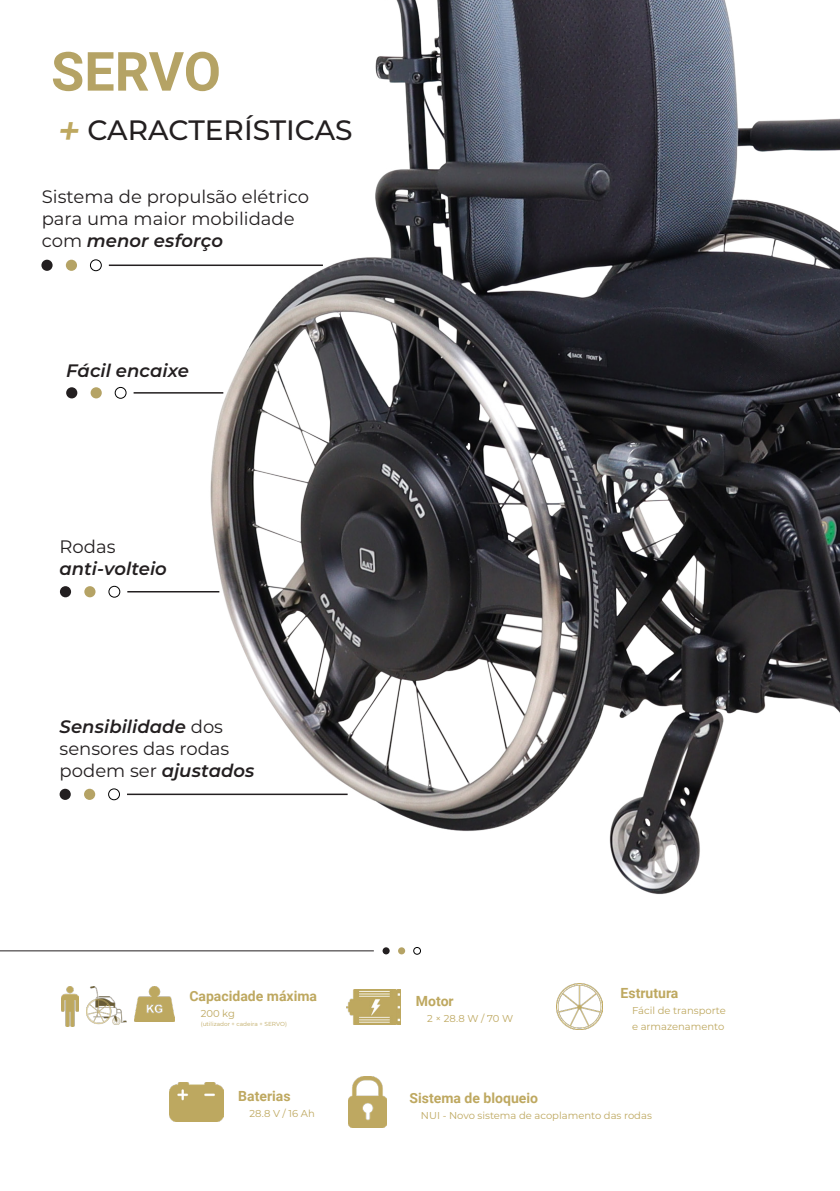
<style>
.page{position:relative;width:840px;height:1191px;background:#fff}
.page>*{position:absolute;margin:0;border:0;box-sizing:border-box;transform-origin:0 0}
.título{font:700 54px "Roboto";letter-spacing:-.005em;color:#b5a365}
.t1{font:500 28px "Montserrat";color:#231f20}
.texto{font:18px/22px "Montserrat";color:#231f20}
.texto-2{font:italic 600 18px "Montserrat";color:#231f20}
.t2{font:700 14px "Roboto";color:#bea860}
.notas{font:10px "Montserrat";color:#bea860}
.notas-2{font:5.8px "Montserrat";color:#bea860}
.s1{font-family:"Neue Metana";font-weight:700;font-style:italic;color:#bea860}
.s2{font-weight:600;font-style:italic}
</style>
<div class="page">
<div style="left:41px;top:260px;width:12px;height:11px;background:#231f20;border-radius:50%"></div>
<div style="left:66px;top:260px;width:11px;height:11px;background:#b5a365;border-radius:50%"></div>
<div style="left:90px;top:260px;width:11px;height:11px;border:1px solid #000001;border-radius:50%"></div>
<hr style="left:109px;top:264px;width:214px;height:2px;background:#231f20">
<div style="left:66px;top:387px;width:11px;height:11px;background:#231f20;border-radius:50%"></div>
<div style="left:91px;top:387px;width:11px;height:11px;background:#b5a365;border-radius:50%"></div>
<div style="left:115px;top:387px;width:11px;height:11px;border:1px solid #000001;border-radius:50%"></div>
<hr style="left:133px;top:392px;width:90px;height:1px;background:#231f20">
<div style="left:60px;top:586px;width:11px;height:11px;background:#231f20;border-radius:50%"></div>
<div style="left:84px;top:586px;width:11px;height:11px;background:#b5a365;border-radius:50%"></div>
<div style="left:109px;top:586px;width:11px;height:11px;border:1px solid #000001;border-radius:50%"></div>
<hr style="left:127px;top:591px;width:92px;height:1px;background:#231f20">
<img style="left:190px;top:0;width:649px;height:895px">
<div style="left:60px;top:788px;width:11px;height:12px;background:#231f20;border-radius:50%"></div>
<div style="left:84px;top:788px;width:11px;height:12px;background:#b5a365;border-radius:50%"></div>
<div style="left:108px;top:788px;width:12px;height:12px;border:1px solid #000001;border-radius:50%"></div>
<hr style="left:127px;top:793px;width:220px;height:2px;background:#231f20">
<img style="left:346px;top:989px;width:54px;height:35px">
<img style="left:348px;top:1076px;width:38px;height:51px">
<img style="left:169px;top:1082px;width:54px;height:39px">
<img style="left:556px;top:984px;width:46px;height:45px">
<div style="left:382px;top:947px;width:7px;height:7px;background:#231f20;border-radius:50%"></div>
<div style="left:398px;top:947px;width:7px;height:7px;background:#b5a365;border-radius:50%"></div>
<div style="left:413px;top:947px;width:7px;height:7px;border:1px solid #000001;border-radius:50%"></div>
<hr style="left:0;top:950px;width:373px;height:1px;background:#231f20">
<img style="left:134px;top:986px;width:40px;height:35px">
<img style="left:86px;top:986px;width:40px;height:38px">
<img style="left:61px;top:986px;width:18px;height:40px">
<p class="título" style="left:51px;top:34px;width:171px">SERVO</p>
<h2 class="t1" style="left:57px;top:111px;width:297px"><span class="s1">+</span>CARACTERÍSTICAS</h2>
<p class="texto" style="left:42px;top:185px;width:268px">Sistema de propulsão elétrico para uma maior mobilidade com <span class="s2">menor esforço</span></p>
<p class="texto-2" style="left:66px;top:358px;width:124px">Fácil encaixe</p>
<p class="texto" style="left:60px;top:535px;width:57px">Rodas</p>
<p class="texto-2" style="left:60px;top:555px;width:109px">anti-volteio</p>
<p class="texto" style="left:60px;top:715px;width:196px"><span class="s2">Sensibilidade</span> dos sensores das rodas podem ser <span class="s2">ajustados</span></p>
<p class="t2" style="left:189px;top:986px;width:129px">Capacidade máxima</p>
<p class="notas" style="left:201px;top:1007px;width:36px">200 kg</p>
<p class="notas-2" style="left:201px;top:1020px;width:88px">(utilizador + cadeira + SERVO)</p>
<p class="t2" style="left:238px;top:1086px;width:54px">Baterias</p>
<p class="notas" style="left:249px;top:1107px;width:67px">28.8 V / 16 Ah</p>
<p class="t2" style="left:415px;top:991px;width:39px">Motor</p>
<p class="notas" style="left:427px;top:1011px;width:87px">2 × 28.8 W / 70 W</p>
<p class="t2" style="left:620px;top:983px;width:59px">Estrutura</p>
<p class="notas" style="left:631px;top:1003px;width:95px">Fácil de transporte</p>
<p class="notas" style="left:631px;top:1019px;width:94px">e armazenamento</p>
<p class="t2" style="left:409px;top:1088px;width:130px">Sistema de bloqueio</p>
<p class="notas" style="left:420px;top:1108px;width:232px">NUI - Novo sistema de acoplamento das rodas</p>
</div>
